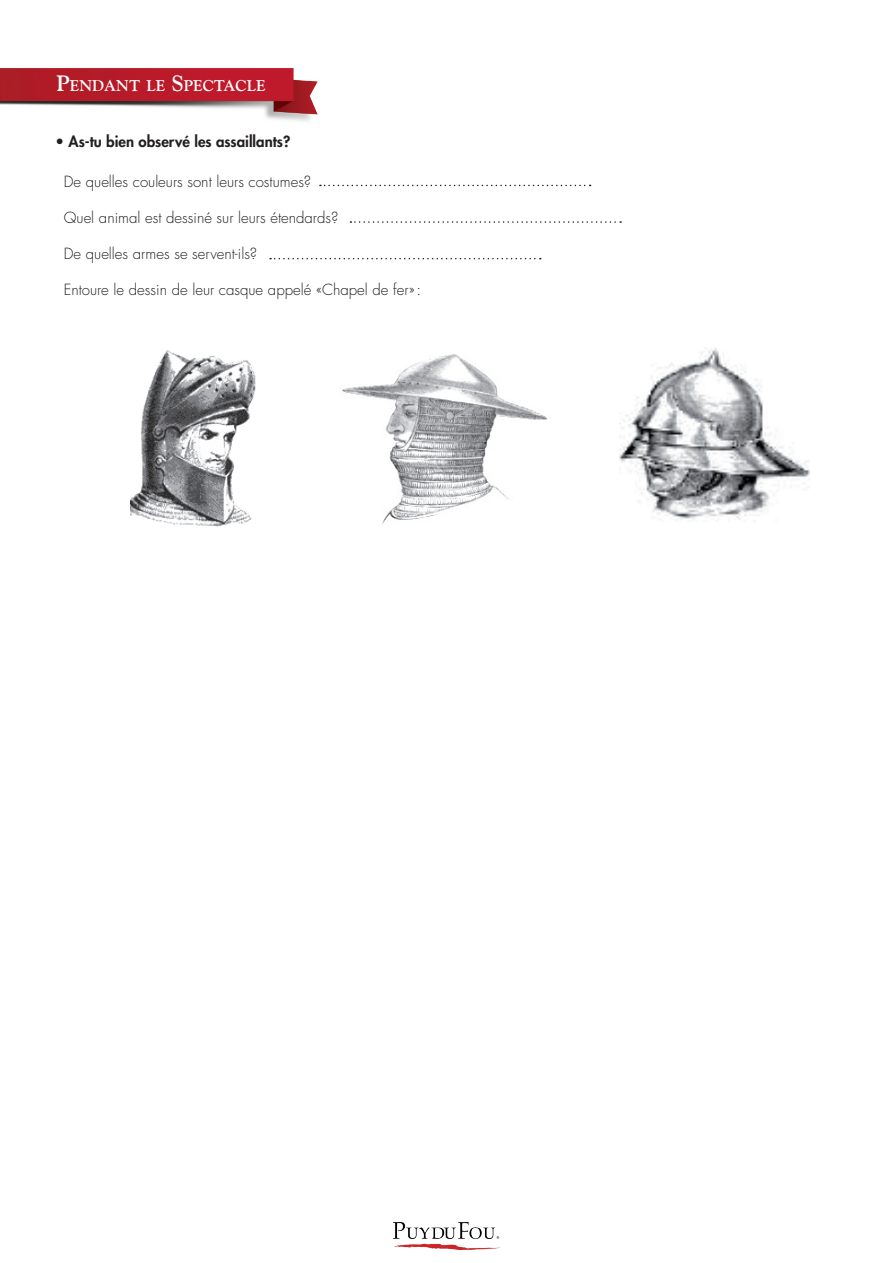
<style>
.page{position:relative;width:893px;height:1263px;background:#fff}
.page>*{position:absolute;margin:0;border:0;box-sizing:border-box;transform-origin:0 0}
.t1{font:700 15.45px "Goudy";color:#fff}
.t2{font:300 15px "Futura Std";color:#231f20}
.t3{font:800 15px "Futura Std";color:#231f20}
.s1{font-size:22.05px}
</style>
<div class="page">
<img style="left:393px;top:1222px;width:107px;height:27px">
<img style="left:0;top:68px;width:318px;height:53px">
<svg style="left:320px;top:185px;width:271px;height:1px"></svg>
<svg style="left:270px;top:258px;width:271px;height:1px"></svg>
<svg style="left:350px;top:221px;width:271px;height:2px"></svg>
<img style="left:130px;top:350px;width:126px;height:177px">
<img style="left:342px;top:354px;width:205px;height:170px">
<img style="left:620px;top:348px;width:190px;height:173px">
<p class="t1" style="left:56px;top:77px;width:211px"><span class="s1">P</span>ENDANT LE <span class="s1">S</span>PECTACLE</p>
<p class="t3" style="left:56px;top:132px;width:236px">• As-tu bien observé les assaillants?</p>
<p class="t2" style="left:64px;top:172px;width:249px">De quelles couleurs sont leurs costumes?</p>
<p class="t2" style="left:64px;top:208px;width:276px">Quel animal est dessiné sur leurs étendards?</p>
<p class="t2" style="left:64px;top:244px;width:195px">De quelles armes se servent-ils?</p>
<p class="t2" style="left:64px;top:280px;width:359px">Entoure le dessin de leur casque appelé «Chapel de fer»:</p>
</div>
